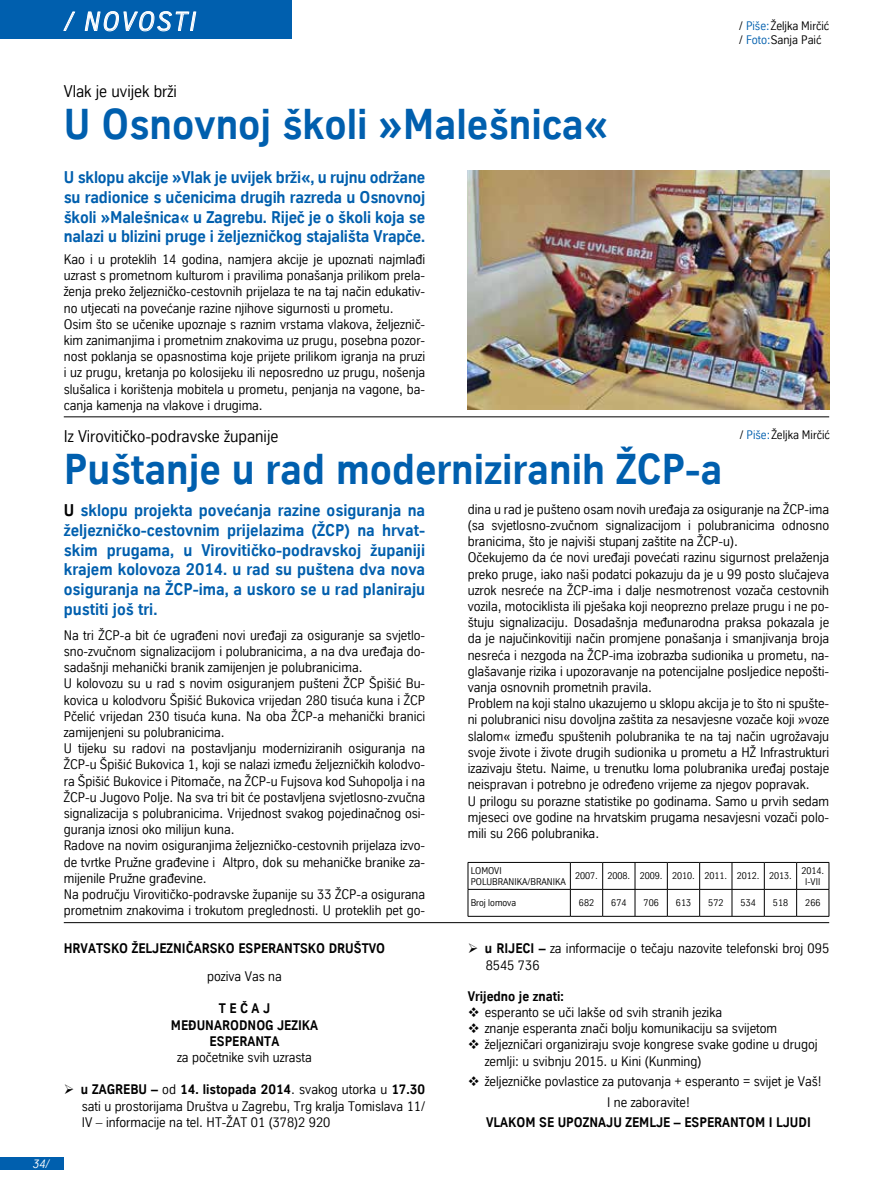
<style>
.page{position:relative;width:893px;height:1191px;background:#fff}
.page>*{position:absolute;margin:0;border:0;box-sizing:border-box;transform-origin:0 0}
.t1{font:700 42px "TK Type";color:#005fae}
.t2{font:italic 25.5px "TK Type";letter-spacing:.1em;color:#fff}
.t3{font:700 16.5px/19.8px "TK Type";letter-spacing:-.005em;color:#005fae;text-align:justify}
.t4{font:16.5px "TK Type";color:#000}
.t5{font:13.5px/16.2px "TK Type";color:#000}
.t6{font:700 13.5px/16.2px "TK Type";color:#000;text-align:center}
.t7{font:12px/14.4px "TK Type";color:#000}
.t8{font:italic 12px "TK Type";color:#fff}
.t9{font:9.45px/11.4px "TK Type";color:#000}
.s1{color:#005fae}
.s2{color:#000}
.s3{font-weight:700}
</style>
<div class="page">
<div style="left:0;top:1157px;width:64px;height:12px;background:#005fae"></div>
<div style="left:0;top:0;width:291px;height:38px;background:#005fae"></div>
<svg style="left:63px;top:11px;width:13px;height:20px"></svg>
<svg style="left:84px;top:11px;width:113px;height:21px"></svg>
<img style="left:468px;top:171px;width:361px;height:239px">
<hr style="left:64px;top:416px;width:765px;height:1px;background:#000">
<hr style="left:468px;top:862px;width:102px;height:1px;background:#000">
<hr style="left:468px;top:889px;width:102px;height:1px;background:#000">
<svg style="left:468px;top:862px;width:1px;height:54px"></svg>
<hr style="left:468px;top:916px;width:102px;height:1px;background:#000">
<hr style="left:570px;top:862px;width:33px;height:1px;background:#000">
<hr style="left:603px;top:862px;width:32px;height:1px;background:#000">
<hr style="left:635px;top:862px;width:32px;height:1px;background:#000">
<hr style="left:667px;top:862px;width:33px;height:1px;background:#000">
<hr style="left:700px;top:862px;width:32px;height:1px;background:#000">
<hr style="left:732px;top:862px;width:32px;height:1px;background:#000">
<hr style="left:764px;top:862px;width:33px;height:1px;background:#000">
<hr style="left:797px;top:862px;width:32px;height:1px;background:#000">
<hr style="left:570px;top:889px;width:33px;height:1px;background:#000">
<svg style="left:570px;top:862px;width:1px;height:54px"></svg>
<hr style="left:603px;top:889px;width:32px;height:1px;background:#000">
<svg style="left:602px;top:862px;width:1px;height:54px"></svg>
<hr style="left:635px;top:889px;width:32px;height:1px;background:#000">
<svg style="left:635px;top:862px;width:1px;height:54px"></svg>
<hr style="left:667px;top:889px;width:33px;height:1px;background:#000">
<svg style="left:667px;top:862px;width:1px;height:54px"></svg>
<hr style="left:700px;top:889px;width:32px;height:1px;background:#000">
<svg style="left:699px;top:862px;width:1px;height:54px"></svg>
<hr style="left:732px;top:889px;width:32px;height:1px;background:#000">
<svg style="left:732px;top:862px;width:1px;height:54px"></svg>
<hr style="left:764px;top:889px;width:33px;height:1px;background:#000">
<svg style="left:764px;top:862px;width:1px;height:54px"></svg>
<hr style="left:797px;top:889px;width:32px;height:1px;background:#000">
<svg style="left:796px;top:862px;width:1px;height:54px"></svg>
<svg style="left:829px;top:862px;width:1px;height:54px"></svg>
<hr style="left:570px;top:916px;width:33px;height:1px;background:#000">
<hr style="left:603px;top:916px;width:32px;height:1px;background:#000">
<hr style="left:635px;top:916px;width:32px;height:1px;background:#000">
<hr style="left:667px;top:916px;width:33px;height:1px;background:#000">
<hr style="left:700px;top:916px;width:32px;height:1px;background:#000">
<hr style="left:732px;top:916px;width:32px;height:1px;background:#000">
<hr style="left:764px;top:916px;width:33px;height:1px;background:#000">
<hr style="left:797px;top:916px;width:32px;height:1px;background:#000">
<hr style="left:64px;top:922px;width:765px;height:1px;background:#000">
<h2 class="t2" style="left:64px;top:7px;width:132px">/ NOVOSTI</h2>
<p class="t7" style="left:739px;top:19px;width:91px">/ <span class="s1">Piše:</span>Željka Mirčić / <span class="s1">Foto:</span>Sanja Paić</p>
<p class="t8" style="left:32px;top:1156px;width:18px">34/</p>
<p class="t4" style="left:64px;top:82px;width:115px">Vlak je uvijek brži</p>
<h1 class="t1" style="left:64px;top:101px;width:546px">U Osnovnoj školi »Malešnica«</h1>
<p class="t3" style="left:64px;top:167px;width:363px">U sklopu akcije »Vlak je uvijek brži«, u rujnu održane su radionice s učenicima drugih razreda u Osnovnoj školi »Malešnica« u Zagrebu. Riječ je o školi koja se nalazi u blizini pruge i željezničkog stajališta Vrapče.</p>
<p class="t5" style="left:64px;top:251px;width:363px">Kao i u proteklih 14 godina, namjera akcije je upoznati najmlađi uzrast s prometnom kulturom i pravilima ponašanja prilikom prela&shy;ženja preko željezničko-cestovnih prijelaza te na taj način edukativ&shy;no utjecati na povećanje razine njihove sigurnosti u prometu.<br>Osim što se učenike upoznaje s raznim vrstama vlakova, željeznič&shy;kim zanimanjima i prometnim znakovima uz prugu, posebna pozor&shy;nost poklanja se opasnostima koje prijete prilikom igranja na pruzi i uz prugu, kretanja po kolosijeku ili neposredno uz prugu, nošenja slušalica i korištenja mobitela u prometu, penjanja na vagone, ba&shy;canja kamenja na vlakove i drugima.</p>
<p class="t7" style="left:740px;top:427px;width:91px">/ <span class="s1">Piše:</span>Željka Mirčić</p>
<p class="t4" style="left:64px;top:427px;width:216px">Iz Virovitičko-podravske županije</p>
<h1 class="t1" style="left:64px;top:446px;width:660px">Puštanje u rad moderniziranih ŽCP-a</h1>
<p class="t3" style="left:64px;top:500px;width:363px"><span class="s2">U</span> sklopu projekta povećanja razine osiguranja na željezničko-cestovnim prijelazima (ŽCP) na hrvat&shy;skim prugama, u Virovitičko-podravskoj županiji krajem kolovoza 2014. u rad su puštena dva nova osiguranja na ŽCP-ima, a uskoro se u rad planiraju pustiti još tri.</p>
<p class="t5" style="left:468px;top:501px;width:363px">dina u rad je pušteno osam novih uređaja za osiguranje na ŽCP-ima (sa svjetlosno-zvučnom signalizacijom i polubranicima odnosno branicima, što je najviši stupanj zaštite na ŽCP-u).<br>Očekujemo da će novi uređaji povećati razinu sigurnost prelaženja preko pruge, iako naši podatci pokazuju da je u 99 posto slučajeva uzrok nesreće na ŽCP-ima i dalje nesmotrenost vozača cestovnih vozila, motociklista ili pješaka koji neoprezno prelaze prugu i ne po&shy;štuju signalizaciju. Dosadašnja međunarodna praksa pokazala je da je najučinkovitiji način promjene ponašanja i smanjivanja broja nesreća i nezgoda na ŽCP-ima izobrazba sudionika u prometu, na&shy;glašavanje rizika i upozoravanje na potencijalne posljedice nepošti&shy;vanja osnovnih prometnih pravila.<br>Problem na koji stalno ukazujemo u sklopu akcija je to što ni spušte&shy;ni polubranici nisu dovoljna zaštita za nesavjesne vozače koji »voze slalom« između spuštenih polubranika te na taj način ugrožavaju svoje živote i živote drugih sudionika u prometu a HŽ Infrastrukturi izazivaju štetu. Naime, u trenutku loma polubranika uređaj postaje neispravan i potrebno je određeno vrijeme za njegov popravak.<br>U prilogu su porazne statistike po godinama. Samo u prvih sedam mjeseci ove godine na hrvatskim prugama nesavjesni vozači polo&shy;mili su 266 polubranika.</p>
<p class="t5" style="left:64px;top:627px;width:363px">Na tri ŽCP-a bit će ugrađeni novi uređaji za osiguranje sa svjetlo&shy;sno-zvučnom signalizacijom i polubranicima, a na dva uređaja do&shy;sadašnji mehanički branik zamijenjen je polubranicima.<br>U kolovozu su u rad s novim osiguranjem pušteni ŽCP Špišić Bu&shy;kovica u kolodvoru Špišić Bukovica vrijedan 280 tisuća kuna i ŽCP Pčelić vrijedan 230 tisuća kuna. Na oba ŽCP-a mehanički branici zamijenjeni su polubranicima.<br>U tijeku su radovi na postavljanju moderniziranih osiguranja na ŽCP-u Špišić Bukovica 1, koji se nalazi između željezničkih kolodvo&shy;ra Špišić Bukovice i Pitomače, na ŽCP-u Fujsova kod Suhopolja i na ŽCP-u Jugovo Polje. Na sva tri bit će postavljena svjetlosno-zvučna signalizacija s polubranicima. Vrijednost svakog pojedinačnog osi&shy;guranja iznosi oko milijun kuna.<br>Radove na novim osiguranjima željezničko-cestovnih prijelaza izvo&shy;de tvrtke Pružne građevine i Altpro, dok su mehaničke branike za&shy;mijenile Pružne građevine.<br>Na području Virovitičko-podravske županije su 33 ŽCP-a osigurana prometnim znakovima i trokutom preglednosti. U proteklih pet go-</p>
<p class="t9" style="left:471px;top:864px;width:97px">LOMOVI<br>POLUBRANIKA/BRANIKA</p>
<p class="t9" style="left:575px;top:870px;width:218px">2007. 2008. 2009. 2010. 2011. 2012. 2013.</p>
<p class="t9" style="left:801px;top:864px;width:24px;text-align:center">2014.<br>I-VII</p>
<p class="t9" style="left:471px;top:897px;width:47px">Broj lomova</p>
<p class="t9" style="left:579px;top:897px;width:17px">682</p>
<p class="t9" style="left:611px;top:897px;width:17px">674</p>
<p class="t9" style="left:644px;top:897px;width:17px">706</p>
<p class="t9" style="left:676px;top:897px;width:17px">613</p>
<p class="t9" style="left:708px;top:897px;width:17px">572</p>
<p class="t9" style="left:741px;top:897px;width:17px">534</p>
<p class="t9" style="left:773px;top:897px;width:17px">518</p>
<p class="t9" style="left:805px;top:897px;width:17px">266</p>
<p class="t6" style="left:64px;top:940px;width:323px">HRVATSKO ŽELJEZNIČARSKO ESPERANTSKO DRUŠTVO</p>
<p class="t5" style="left:207px;top:968px;width:76px">poziva Vas na</p>
<p class="t6" style="left:171px;top:1000px;width:149px">T E Č A J<br>MEĐUNARODNOG JEZIKA<br>ESPERANTA</p>
<p class="t5" style="left:177px;top:1049px;width:136px">za početnike svih uzrasta</p>
<p class="t5" style="left:82px;top:1081px;width:345px;text-align:justify;text-indent:-18px">➢ <span class="s3">u ZAGREBU –</span> od <span class="s3">14. listopada 2014</span>. svakog utorka u <span class="s3">17.30 </span>sati u prostorijama Društva u Zagrebu, Trg kralja Tomislava 11/ IV – informacije na tel. HT-ŽAT 01 (378)2 920</p>
<p class="t5" style="left:486px;top:940px;width:345px;text-indent:-18px">➢ <span class="s3">u RIJECI –</span> za informacije o tečaju nazovite telefonski broj 095<br>8545 736</p>
<p class="t6" style="left:468px;top:988px;width:97px">Vrijedno je znati:</p>
<p class="t5" style="left:468px;top:1004px;width:256px">❖ esperanto se uči lakše od svih stranih jezika</p>
<p class="t5" style="left:468px;top:1020px;width:311px">❖ znanje esperanta znači bolju komunikaciju sa svijetom</p>
<p class="t5" style="left:485px;top:1036px;width:334px;text-indent:-17px">❖ željezničari organiziraju svoje kongrese svake godine u drugoj zemlji: u svibnju 2015. u Kini (Kunming)</p>
<p class="t5" style="left:468px;top:1071px;width:355px;line-height:20.4px;text-align:center">❖ željezničke povlastice za putovanja + esperanto = svijet je Vaš!<br>I ne zaboravite!</p>
<p class="t6" style="left:486px;top:1114px;width:326px">VLAKOM SE UPOZNAJU ZEMLJE – ESPERANTOM I LJUDI</p>
</div>
